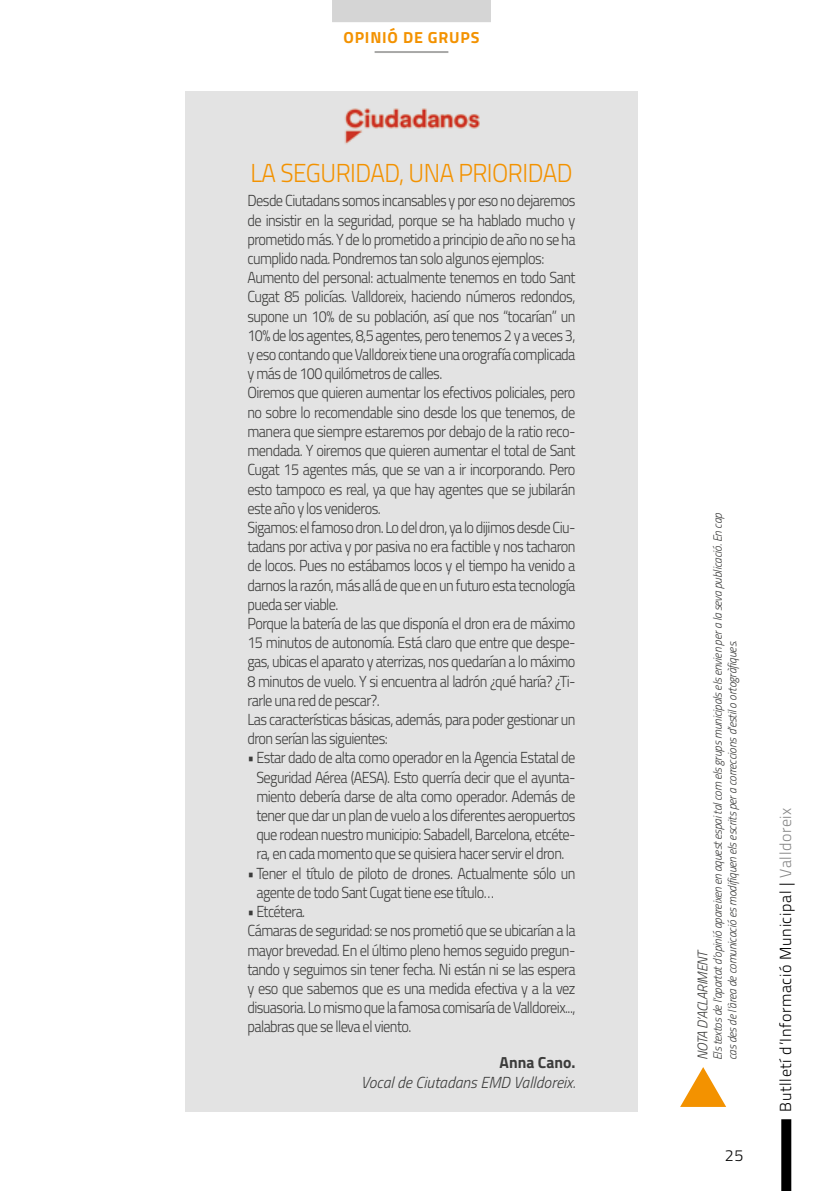
<style>
.page{position:relative;width:823px;height:1191px;background:#fff}
.page>*{position:absolute;margin:0;border:0;box-sizing:border-box;transform-origin:0 0}
.t1{font:300 26px "Titillium";letter-spacing:-.02em;color:#f39200;scale:.94 1}
.t2{font:300 16px/19.2px "Titillium";letter-spacing:-.04em;color:#3c3c3b;scale:.9 1}
.t3{font:300 16px "Titillium";letter-spacing:.04em;color:#000}
.t4{font:italic 300 16px "Titillium";color:#3c3c3b}
.t5{font:700 16px "Titillium";letter-spacing:.05em;color:#f39200}
.t6{font:700 16px "Titillium";color:#3c3c3b}
.t7{font:italic 300 14px "Titillium";color:#3c3c3b}
.t8{font:italic 300 12px/14.4px "Titillium";color:#3c3c3b}
.s1{color:#878787}
</style>
<div class="page">
<div style="left:780px;top:1119px;width:10px;height:72px;background:#000"></div>
<div style="left:185px;top:91px;width:452px;height:1020px;background:#e3e3e3"></div>
<hr style="left:374px;top:51px;width:74px;height:2px;background:#a8a8a7">
<div style="left:332px;top:0;width:158px;height:22px;background:#d5d5d5"></div>
<img style="left:344px;top:108px;width:136px;height:36px">
<p class="t5" style="left:343px;top:25px;width:137px">OPINIÓ DE GRUPS</p>
<h1 class="t1" style="left:250px;top:154px;width:344px">LA SEGURIDAD, UNA PRIORIDAD</h1>
<p class="t2" style="left:247px;top:190px;width:366px">Desde Ciutadans somos incansables y por eso no dejaremos de insistir en la seguridad, porque se ha hablado mucho y prometido más. Y de lo prometido a principio de año no se ha cumplido nada. Pondremos tan solo algunos ejemplos:<br>Aumento del personal: actualmente tenemos en todo Sant Cugat 85 policías. Valldoreix, haciendo números redondos, supone un 10% de su población, así que nos “tocarían” un 10% de los agentes, 8,5 agentes, pero tenemos 2 y a veces 3, y eso contando que Valldoreix tiene una orografía complicada y más de 100 quilómetros de calles.<br>Oiremos que quieren aumentar los efectivos policiales, pero no sobre lo recomendable sino desde los que tenemos, de manera que siempre estaremos por debajo de la ratio reco&shy;mendada. Y oiremos que quieren aumentar el total de Sant Cugat 15 agentes más, que se van a ir incorporando. Pero esto tampoco es real, ya que hay agentes que se jubilarán este año y los venideros.<br>Sigamos: el famoso dron. Lo del dron, ya lo dijimos desde Ciu&shy;tadans por activa y por pasiva no era factible y nos tacharon de locos. Pues no estábamos locos y el tiempo ha venido a darnos la razón, más allá de que en un futuro esta tecnología pueda ser viable.<br>Porque la batería de las que disponía el dron era de máximo 15 minutos de autonomía. Está claro que entre que despe&shy;gas, ubicas el aparato y aterrizas, nos quedarían a lo máximo 8 minutos de vuelo. Y si encuentra al ladrón ¿qué haría? ¿Ti&shy;rarle una red de pescar?.<br>Las características básicas, además, para poder gestionar un dron serían las siguientes:</p>
<p class="t2" style="left:247px;top:747px;width:366px;text-align:center">• Estar dado de alta como operador en la Agencia Estatal de Seguridad Aérea (AESA). Esto querría decir que el ayunta&shy;miento debería darse de alta como operador. Además de tener que dar un plan de vuelo a los diferentes aeropuertos que rodean nuestro municipio: Sabadell, Barcelona, etcéte&shy;ra, en cada momento que se quisiera hacer servir el dron.</p>
<p class="t2" style="left:256px;top:862px;width:356px;text-indent:-9px">• Tener el título de piloto de drones. Actualmente sólo un agente de todo Sant Cugat tiene ese título…</p>
<p class="t2" style="left:247px;top:901px;width:366px">• Etcétera.<br>Cámaras de seguridad: se nos prometió que se ubicarían a la mayor brevedad. En el último pleno hemos seguido pregun&shy;tando y seguimos sin tener fecha. Ni están ni se las espera y eso que sabemos que es una medida efectiva y a la vez disuasoria. Lo mismo que la famosa comisaría de Valldoreix..., palabras que se lleva el viento.</p>
<p class="t6" style="left:499px;top:1050px;width:77px">Anna Cano.</p>
<p class="t4" style="left:360px;top:1070px;width:216px">Vocal de Ciutadans EMD Valldoreix.</p>
<p class="t8" style="left:709px;top:1060px;width:549px;rotate:-90deg">Els textos de l’apartat d’opinió apareixen en aquest espai tal com els grups municipals els envien per a la seva publicació. En cap cas des de l’àrea de comunicació es modifiquen els escrits per a correccions d’estil o ortogràfiques.</p>
<p class="t7" style="left:692px;top:1060px;width:113px;rotate:-90deg">NOTA D’ACLARIMENT</p>
<p class="t3" style="left:724px;top:1143px;width:20px">25</p>
<p class="t3" style="left:773px;top:1111px;width:306px;rotate:-90deg">Butlletí d’Informació Municipal | <span class="s1">Valldoreix</span></p>
</div>
